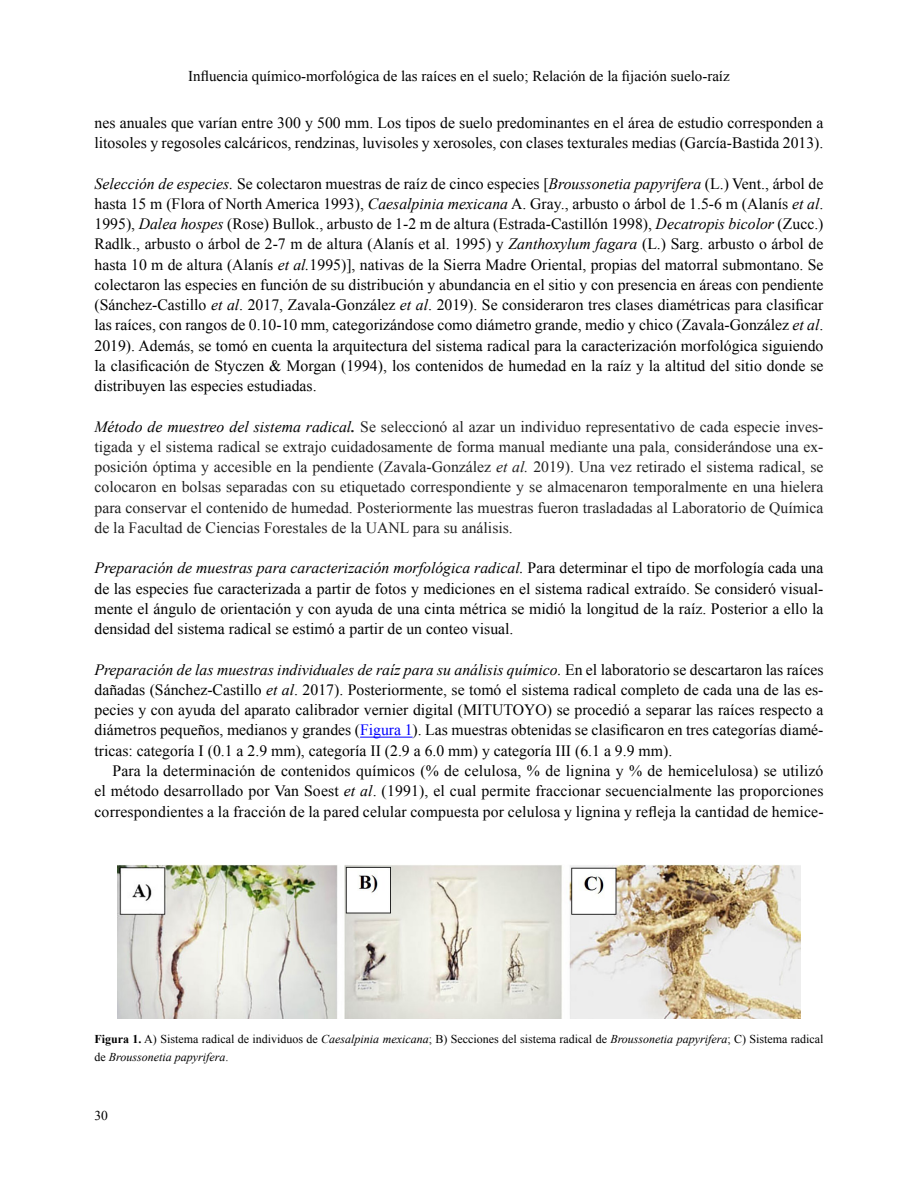
<style>
.page{position:relative;width:918px;height:1188px;background:#fff}
.page>*{position:absolute;margin:0;border:0;box-sizing:border-box;transform-origin:0 0}
.t1{font:15.75px/20.2px "Times New Roman";color:#000;text-align:justify}
.t2{font:15.75px/20.2px "Times New Roman";color:#222;text-align:justify}
.t3{font:15px "Times New Roman";color:#000}
.t4{font:13.5px "Times New Roman";color:#000}
.t5{font:12px/18px "Times New Roman";color:#000}
.s1{font-style:italic}
.s2{font-style:italic;color:#000}
.s3{font-weight:700;font-style:italic}
.s4{color:#00f}
.s5{font-weight:700}
</style>
<div class="page">
<hr style="left:360px;top:737px;width:53px;height:1px;background:#00f">
<img style="left:117px;top:864px;width:684px;height:155px">
<p class="t3" style="left:188px;top:66px;width:543px">Influencia químico-morfológica de las raíces en el suelo; Relación de la fijación suelo-raíz</p>
<p class="t1" style="left:94px;top:112px;width:731px">nes anuales que varían entre 300 y 500 mm. Los tipos de suelo predominantes en el área de estudio corresponden a litosoles y regosoles calcáricos, rendzinas, luvisoles y xerosoles, con clases texturales medias (García-Bastida 2013).</p>
<p class="t1" style="left:94px;top:173px;width:731px"><span class="s1">Selección de especies.</span> Se colectaron muestras de raíz de cinco especies [<span class="s1">Broussonetia papyrifera</span> (L.) Vent., árbol de hasta 15 m (Flora of North America 1993), <span class="s1">Caesalpinia mexicana</span> A. Gray., arbusto o árbol de 1.5-6 m (Alanís <span class="s1">et al</span>.<br>1995), <span class="s1">Dalea hospes</span> (Rose) Bullok., arbusto de 1-2 m de altura (Estrada-Castillón 1998), <span class="s1">Decatropis bicolor</span> (Zucc.)<br>Radlk., arbusto o árbol de 2-7 m de altura (Alanís et al. 1995) y <span class="s1">Zanthoxylum fagara</span> (L.) Sarg. arbusto o árbol de hasta 10 m de altura (Alanís <span class="s1">et al.</span>1995)], nativas de la Sierra Madre Oriental, propias del matorral submontano. Se colectaron las especies en función de su distribución y abundancia en el sitio y con presencia en áreas con pendiente (Sánchez-Castillo <span class="s1">et al</span>. 2017, Zavala-González <span class="s1">et al</span>. 2019). Se consideraron tres clases diamétricas para clasificar las raíces, con rangos de 0.10-10 mm, categorizándose como diámetro grande, medio y chico (Zavala-González <span class="s1">et al</span>.<br>2019). Además, se tomó en cuenta la arquitectura del sistema radical para la caracterización morfológica siguiendo la clasificación de Styczen &amp; Morgan (1994), los contenidos de humedad en la raíz y la altitud del sitio donde se distribuyen las especies estudiadas.</p>
<p class="t2" style="left:94px;top:416px;width:731px"><span class="s2">Método de muestreo del sistema radical</span><span class="s3">.</span> Se seleccionó al azar un individuo representativo de cada especie inves&shy;tigada y el sistema radical se extrajo cuidadosamente de forma manual mediante una pala, considerándose una ex&shy;posición óptima y accesible en la pendiente (Zavala-González <span class="s1">et al.</span> 2019). Una vez retirado el sistema radical, se colocaron en bolsas separadas con su etiquetado correspondiente y se almacenaron temporalmente en una hielera para conservar el contenido de humedad. Posteriormente las muestras fueron trasladadas al Laboratorio de Química de la Facultad de Ciencias Forestales de la UANL para su análisis.</p>
<p class="t1" style="left:94px;top:558px;width:731px"><span class="s1">Preparación de muestras para caracterización morfológica radical.</span> Para determinar el tipo de morfología cada una de las especies fue caracterizada a partir de fotos y mediciones en el sistema radical extraído. Se consideró visual&shy;mente el ángulo de orientación y con ayuda de una cinta métrica se midió la longitud de la raíz. Posterior a ello la densidad del sistema radical se estimó a partir de un conteo visual.</p>
<p class="t1" style="left:94px;top:659px;width:731px"><span class="s1">Preparación de las muestras individuales de raíz para su análisis químico.</span> En el laboratorio se descartaron las raíces dañadas (Sánchez-Castillo <span class="s1">et al</span>. 2017). Posteriormente, se tomó el sistema radical completo de cada una de las es&shy;pecies y con ayuda del aparato calibrador vernier digital (MITUTOYO) se procedió a separar las raíces respecto a diámetros pequeños, medianos y grandes (<span class="s4">Figura 1</span>). Las muestras obtenidas se clasificaron en tres categorías diamé&shy;tricas: categoría I (0.1 a 2.9 mm), categoría II (2.9 a 6.0 mm) y categoría III (6.1 a 9.9 mm).</p>
<p class="t1" style="left:94px;top:760px;width:731px;text-indent:18px">Para la determinación de contenidos químicos (% de celulosa, % de lignina y % de hemicelulosa) se utilizó el método desarrollado por Van Soest <span class="s1">et al</span>. (1991), el cual permite fraccionar secuencialmente las proporciones correspondientes a la fracción de la pared celular compuesta por celulosa y lignina y refleja la cantidad de hemice-</p>
<p class="t5" style="left:94px;top:1030px;width:731px"><span class="s5">Figura 1.</span> A) Sistema radical de individuos de <span class="s1">Caesalpinia mexicana</span>; B) Secciones del sistema radical de <span class="s1">Broussonetia papyrifera</span>; C) Sistema radical de <span class="s1">Broussonetia papyrifera</span>.</p>
<p class="t4" style="left:94px;top:1107px;width:15px">30</p>
</div>
